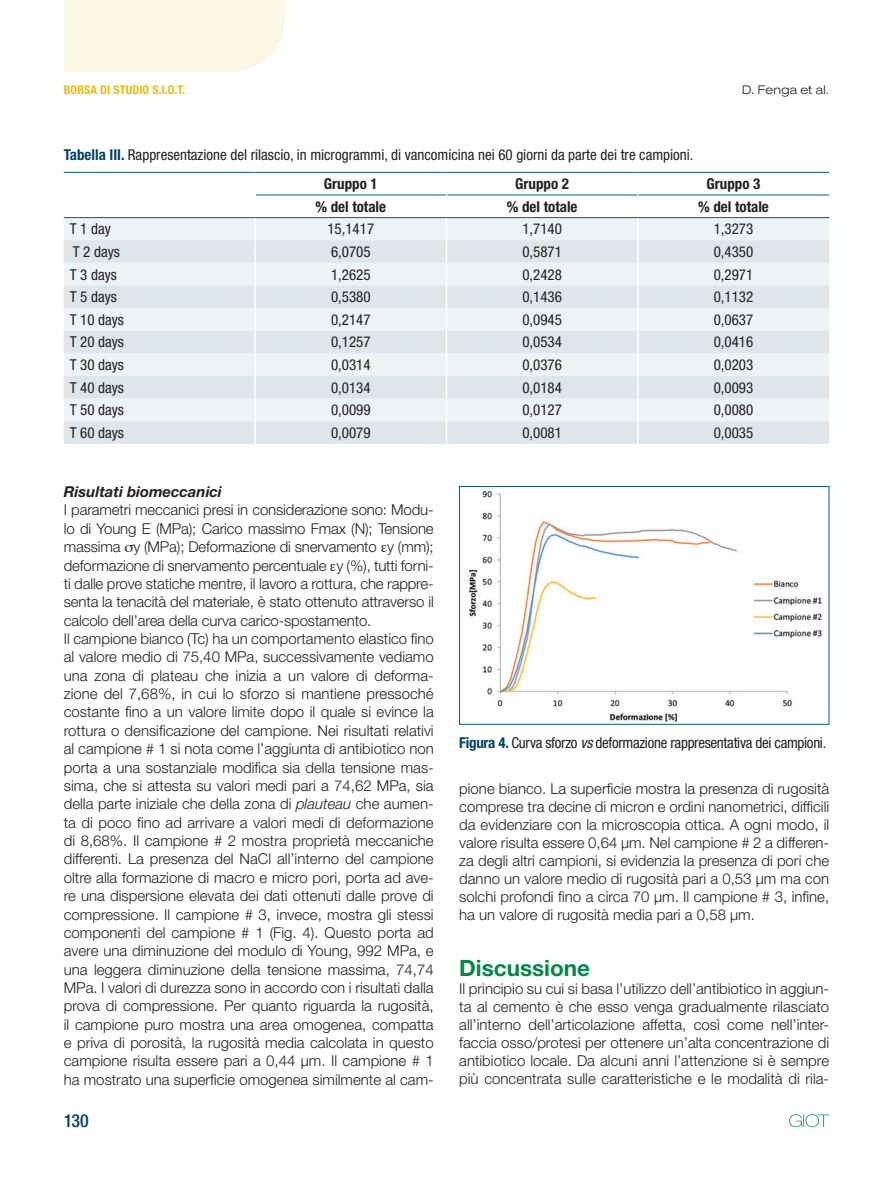
<style>
.page{position:relative;width:893px;height:1191px;background:#fff}
.page>*{position:absolute;margin:0;border:0;box-sizing:border-box;transform-origin:0 0}
.t1{font:700 22.5px "Helvetica Neue LT Std";color:#00884a}
.t2{font:500 condensed 18px "Helvetica Neue LT Std";color:#004264}
.t3{font:300 15px/18.3px "Helvetica Neue LT Std";color:#231f20;text-align:justify}
.t4{font:condensed 15px/29.4px "Helvetica Neue LT Std";color:#231f20}
.t5{font:condensed 15px "Helvetica Neue LT Std";letter-spacing:-.02em;color:#231f20}
.t6{font:700 condensed 15px "Helvetica Neue LT Std";color:#231f20}
.t7{font:italic 700 15px "Helvetica Neue LT Std";color:#231f20}
.t8{font:700 condensed 12px "Helvetica Neue LT Std";letter-spacing:.01em;color:#e8bd06}
.t9{font:300 expanded 12px "Helvetica Neue LT Std";letter-spacing:.025em;color:#231f20}
.s1{font-weight:700;color:#004264}
.s2{font-weight:700}
.s3{font-style:italic}
</style>
<div class="page">
<div style="left:64px;top:0;width:221px;height:72px;background:#fcf7e5"></div>
<svg style="left:789px;top:1114px;width:40px;height:13px"></svg>
<svg style="left:64px;top:172px;width:765px;height:272px"></svg>
<hr style="left:637px;top:421px;width:2px;height:23px;background:#fff">
<hr style="left:255px;top:172px;width:191px;height:1px;background:#0a5d73">
<hr style="left:446px;top:172px;width:192px;height:1px;background:#0a5d73">
<hr style="left:638px;top:172px;width:191px;height:1px;background:#0a5d73">
<hr style="left:255px;top:217px;width:191px;height:1px;background:#0a5d73">
<hr style="left:446px;top:217px;width:192px;height:1px;background:#0a5d73">
<hr style="left:638px;top:217px;width:191px;height:1px;background:#0a5d73">
<img style="left:466px;top:491px;width:356px;height:231px">
<div style="left:459px;top:486px;width:370px;height:238px;border:1px solid #0a5d73"></div>
<p class="t8" style="left:64px;top:82px;width:123px">BORSA DI STUDIO S.I.O.T.</p>
<p class="t9" style="left:742px;top:82px;width:88px">D. Fenga et al.</p>
<p class="t4" style="left:324px;top:139px;width:371px;text-indent:-260px"><span class="s1">Tabella III.</span> Rappresentazione del rilascio, in microgrammi, di vancomicina nei 60 giorni da parte dei tre campioni.<br><span class="s2">Gruppo 1</span></p>
<p class="t6" style="left:515px;top:175px;width:55px">Gruppo 2</p>
<p class="t6" style="left:707px;top:175px;width:55px">Gruppo 3</p>
<p class="t6" style="left:315px;top:197px;width:72px">% del totale</p>
<p class="t6" style="left:507px;top:197px;width:72px">% del totale</p>
<p class="t6" style="left:698px;top:197px;width:72px">% del totale</p>
<p class="t4" style="left:70px;top:214px;width:43px">T 1 day</p>
<p class="t4" style="left:327px;top:214px;width:48px">15,1417</p>
<p class="t4" style="left:522px;top:214px;width:41px">1,7140</p>
<p class="t4" style="left:714px;top:214px;width:41px">1,3273</p>
<p class="t4" style="left:73px;top:237px;width:49px">T 2 days</p>
<p class="t4" style="left:331px;top:237px;width:41px">6,0705</p>
<p class="t4" style="left:522px;top:237px;width:41px">0,5871</p>
<p class="t4" style="left:714px;top:237px;width:41px">0,4350</p>
<p class="t4" style="left:70px;top:259px;width:49px">T 3 days</p>
<p class="t4" style="left:331px;top:259px;width:41px">1,2625</p>
<p class="t4" style="left:522px;top:259px;width:41px">0,2428</p>
<p class="t4" style="left:714px;top:259px;width:41px">0,2971</p>
<p class="t4" style="left:70px;top:282px;width:49px">T 5 days</p>
<p class="t4" style="left:331px;top:282px;width:41px">0,5380</p>
<p class="t4" style="left:522px;top:282px;width:41px">0,1436</p>
<p class="t4" style="left:714px;top:282px;width:41px">0,1132</p>
<p class="t4" style="left:70px;top:305px;width:56px">T 10 days</p>
<p class="t4" style="left:331px;top:305px;width:41px">0,2147</p>
<p class="t4" style="left:522px;top:305px;width:41px">0,0945</p>
<p class="t4" style="left:714px;top:305px;width:41px">0,0637</p>
<p class="t4" style="left:70px;top:327px;width:56px">T 20 days</p>
<p class="t4" style="left:331px;top:327px;width:41px">0,1257</p>
<p class="t4" style="left:522px;top:327px;width:41px">0,0534</p>
<p class="t4" style="left:714px;top:327px;width:41px">0,0416</p>
<p class="t4" style="left:70px;top:350px;width:56px">T 30 days</p>
<p class="t4" style="left:331px;top:350px;width:41px">0,0314</p>
<p class="t4" style="left:522px;top:350px;width:41px">0,0376</p>
<p class="t4" style="left:714px;top:350px;width:41px">0,0203</p>
<p class="t4" style="left:70px;top:372px;width:56px">T 40 days</p>
<p class="t4" style="left:331px;top:372px;width:41px">0,0134</p>
<p class="t4" style="left:522px;top:372px;width:41px">0,0184</p>
<p class="t4" style="left:714px;top:372px;width:41px">0,0093</p>
<p class="t4" style="left:70px;top:395px;width:56px">T 50 days</p>
<p class="t4" style="left:331px;top:395px;width:41px">0,0099</p>
<p class="t4" style="left:522px;top:395px;width:41px">0,0127</p>
<p class="t4" style="left:714px;top:395px;width:41px">0,0080</p>
<p class="t4" style="left:70px;top:418px;width:56px">T 60 days</p>
<p class="t4" style="left:331px;top:418px;width:41px">0,0079</p>
<p class="t4" style="left:522px;top:418px;width:41px">0,0081</p>
<p class="t4" style="left:714px;top:418px;width:41px">0,0035</p>
<p class="t7" style="left:64px;top:482px;width:160px">Risultati biomeccanici</p>
<p class="t3" style="left:64px;top:500px;width:371px;text-align:left">I parametri meccanici presi in considerazione sono: Modu&shy;lo di Young E (MPa); Carico massimo Fmax (N); Tensione massima y (MPa); Deformazione di snervamento y (mm); deformazione di snervamento percentuale y (%), tutti forni&shy;ti dalle prove statiche mentre, il lavoro a rottura, che rappre&shy;senta la tenacità del materiale, è stato ottenuto attraverso il calcolo dell’area della curva carico-spostamento.<br>Il campione bianco (Tc) ha un comportamento elastico fino al valore medio di 75,40 MPa, successivamente vediamo una zona di plateau che inizia a un valore di deforma&shy;zione del 7,68%, in cui lo sforzo si mantiene pressoché costante fino a un valore limite dopo il quale si evince la rottura o densificazione del campione. Nei risultati relativi al campione # 1 si nota come l’aggiunta di antibiotico non porta a una sostanziale modifica sia della tensione mas&shy;sima, che si attesta su valori medi pari a 74,62 MPa, sia della parte iniziale che della zona di <span class="s3">plauteau</span> che aumen&shy;ta di poco fino ad arrivare a valori medi di deformazione di 8,68%. Il campione # 2 mostra proprietà meccaniche differenti. La presenza del NaCl all’interno del campione oltre alla formazione di macro e micro pori, porta ad ave&shy;re una dispersione elevata dei dati ottenuti dalle prove di compressione. Il campione # 3, invece, mostra gli stessi componenti del campione # 1 (Fig. 4). Questo porta ad avere una diminuzione del modulo di Young, 992 MPa, e una leggera diminuzione della tensione massima, 74,74<br>MPa. I valori di durezza sono in accordo con i risultati dalla prova di compressione. Per quanto riguarda la rugosità, il campione puro mostra una area omogenea, compatta e priva di porosità, la rugosità media calcolata in questo campione risulta essere pari a 0,44 μm. Il campione # 1 ha mostrato una superficie omogenea similmente al cam-</p>
<p class="t2" style="left:64px;top:1110px;width:27px">130</p>
<p class="t5" style="left:459px;top:734px;width:369px"><span class="s1">Figura 4.</span> Curva sforzo <span class="s3">vs</span> deformazione rappresentativa dei campioni.</p>
<p class="t3" style="left:459px;top:779px;width:371px">pione bianco. La superficie mostra la presenza di rugosità comprese tra decine di micron e ordini nanometrici, difficili da evidenziare con la microscopia ottica. A ogni modo, il valore risulta essere 0,64 μm. Nel campione # 2 a differen&shy;za degli altri campioni, si evidenzia la presenza di pori che danno un valore medio di rugosità pari a 0,53 μm ma con solchi profondi fino a circa 70 μm. Il campione # 3, infine, ha un valore di rugosità media pari a 0,58 μm.</p>
<h1 class="t1" style="left:459px;top:954px;width:132px">Discussione</h1>
<p class="t3" style="left:459px;top:979px;width:371px">Il principio su cui si basa l’utilizzo dell’antibiotico in aggiun&shy;ta al cemento è che esso venga gradualmente rilasciato all’interno dell’articolazione affetta, così come nell’inter&shy;faccia osso/protesi per ottenere un’alta concentrazione di antibiotico locale. Da alcuni anni l’attenzione si è sempre più concentrata sulle caratteristiche e le modalità di rila-</p>
</div>
